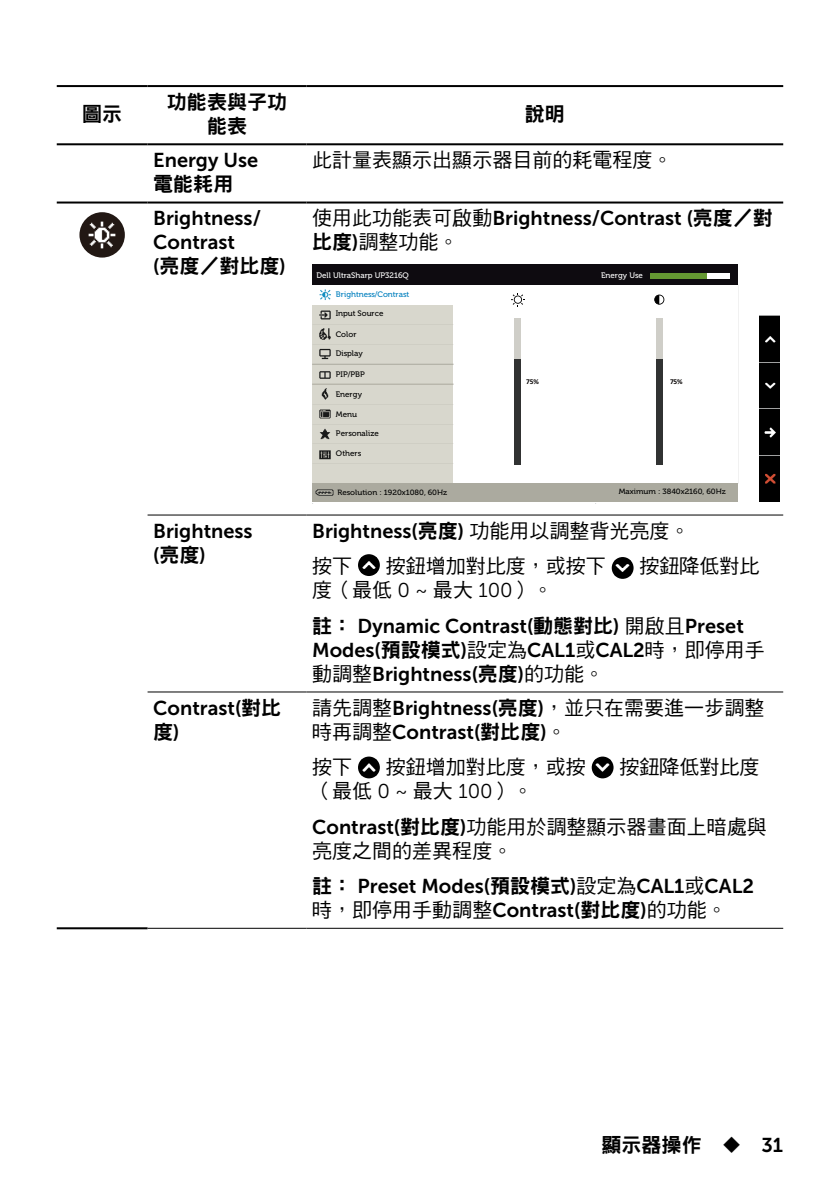
<style>
.page{position:relative;width:840px;height:1191px;background:#fff}
.page>*{position:absolute;margin:0;border:0;box-sizing:border-box;transform-origin:0 0}
.table_paragraph_OSD{font:20px/24px "Museo Sans For Dell 700";color:#000}
.table_paragraph_OSD-2{font:20px/24px "DF Hei Std W5";color:#000}
.table_paragraph_OSD-3{font:20px/24px "DF Hei Std W9";color:#000;text-align:center}
.t1{font:8px "Museo For Dell 500";color:#000}
.t2{font:8px "Museo For Dell 500";color:#fff}
.t3{font:8px "Museo For Dell 500";color:#007fbe}
.t4{font:7.6px "Museo For Dell 500";color:#000;scale:1.05 1}
.t5{font:700 7.4px "Calibri";color:#040000}
.s1{font-family:"DF Hei Std W9"}
.s2{font-family:"DF Hei Std W5"}
.s3{font-family:"Museo Sans For Dell 300"}
.s4{font-family:"Museo Sans For Dell 700"}
</style>
<div class="page">
<hr style="left:147px;top:514px;width:159px;height:1px;background:#000">
<hr style="left:306px;top:514px;width:476px;height:1px;background:#000">
<hr style="left:147px;top:691px;width:159px;height:1px;background:#000">
<hr style="left:306px;top:691px;width:476px;height:1px;background:#000">
<hr style="left:57px;top:85px;width:90px;height:2px;background:#000">
<hr style="left:147px;top:85px;width:159px;height:2px;background:#000">
<hr style="left:306px;top:85px;width:476px;height:2px;background:#000">
<hr style="left:57px;top:143px;width:90px;height:2px;background:#000">
<hr style="left:147px;top:143px;width:159px;height:2px;background:#000">
<hr style="left:306px;top:143px;width:476px;height:2px;background:#000">
<hr style="left:57px;top:201px;width:90px;height:2px;background:#000">
<hr style="left:147px;top:201px;width:159px;height:2px;background:#000">
<hr style="left:306px;top:201px;width:476px;height:2px;background:#000">
<hr style="left:57px;top:927px;width:90px;height:2px;background:#000">
<hr style="left:147px;top:927px;width:159px;height:1px;background:#000">
<hr style="left:306px;top:927px;width:476px;height:1px;background:#000">
<div style="left:79px;top:212px;width:46px;height:45px;background:#221814;border-radius:50%"></div>
<img style="left:88px;top:221px;width:28px;height:28px">
<div style="left:312px;top:285px;width:141px;height:216px;background:#d8d7cd"></div>
<div style="left:312px;top:285px;width:142px;height:20px;background:#fff"></div>
<div style="left:312px;top:483px;width:425px;height:19px;background:#abaa9f"></div>
<svg style="left:511px;top:293px;width:13px;height:13px"></svg>
<svg style="left:654px;top:294px;width:11px;height:171px"></svg>
<div style="left:655px;top:318px;width:7px;height:147px;background:#cfcec8"></div>
<div style="left:655px;top:359px;width:7px;height:106px;background:#313232"></div>
<div style="left:514px;top:318px;width:7px;height:147px;background:#cfcec8"></div>
<div style="left:514px;top:359px;width:7px;height:106px;background:#313232"></div>
<div style="left:312px;top:265px;width:425px;height:20px;background:#0e0b10"></div>
<div style="left:649px;top:273px;width:59px;height:5px;background:#649732"></div>
<div style="left:706px;top:273px;width:23px;height:5px;background:#fff"></div>
<img style="left:315px;top:489px;width:18px;height:7px">
<div style="left:759px;top:316px;width:20px;height:186px;background:#000"></div>
<svg style="left:759px;top:408px;width:20px;height:1px"></svg>
<svg style="left:759px;top:455px;width:20px;height:1px"></svg>
<svg style="left:759px;top:362px;width:20px;height:1px"></svg>
<svg style="left:759px;top:315px;width:20px;height:1px"></svg>
<svg style="left:765px;top:382px;width:10px;height:7px"></svg>
<svg style="left:765px;top:336px;width:10px;height:7px"></svg>
<svg style="left:765px;top:473px;width:10px;height:11px"></svg>
<svg style="left:764px;top:427px;width:11px;height:11px"></svg>
<svg style="left:319px;top:289px;width:11px;height:11px"></svg>
<svg style="left:319px;top:310px;width:11px;height:10px"></svg>
<svg style="left:319px;top:328px;width:11px;height:12px"></svg>
<svg style="left:319px;top:348px;width:11px;height:12px"></svg>
<svg style="left:321px;top:388px;width:8px;height:12px"></svg>
<svg style="left:319px;top:409px;width:11px;height:10px"></svg>
<svg style="left:319px;top:429px;width:11px;height:11px"></svg>
<svg style="left:319px;top:450px;width:11px;height:10px"></svg>
<svg style="left:319px;top:371px;width:11px;height:8px"></svg>
<div style="left:358px;top:554px;width:21px;height:22px;background:#000;border-radius:50%"></div>
<img style="left:361px;top:557px;width:15px;height:12px">
<svg style="left:611px;top:557px;width:22px;height:22px"></svg>
<img style="left:614px;top:560px;width:16px;height:16px">
<div style="left:358px;top:756px;width:21px;height:22px;background:#000;border-radius:50%"></div>
<img style="left:361px;top:759px;width:15px;height:13px">
<svg style="left:591px;top:756px;width:22px;height:22px"></svg>
<img style="left:594px;top:759px;width:16px;height:16px">
<p class="table_paragraph_OSD-3" style="left:82px;top:101px;width:41px">圖示</p>
<p class="table_paragraph_OSD-3" style="left:167px;top:89px;width:121px">功能表與子功能表</p>
<p class="table_paragraph_OSD-3" style="left:524px;top:101px;width:41px">說明</p>
<p class="table_paragraph_OSD" style="left:153px;top:148px;width:106px">Energy Use<span class="s1">電能耗用</span></p>
<p class="table_paragraph_OSD-2" style="left:312px;top:148px;width:362px">此計量表顯示出顯示器目前的耗電程度。</p>
<p class="table_paragraph_OSD" style="left:153px;top:206px;width:134px">Brightness/<br>Contrast<br>(<span class="s1">亮度／對比度</span>)</p>
<p class="table_paragraph_OSD" style="left:312px;top:206px;width:462px"><span class="s2">使用此功能表可啟動</span>Brightness/Contrast (<span class="s1">亮度／對比度</span>)<span class="s2">調整功能。</span></p>
<p class="t2" style="left:316px;top:270px;width:94px">Dell UltraSharp UP3216Q</p>
<p class="t2" style="left:600px;top:270px;width:43px">Energy Use</p>
<p class="t3" style="left:336px;top:289px;width:75px">Brightness/Contrast</p>
<p class="t1" style="left:336px;top:309px;width:49px">Input Source</p>
<p class="t1" style="left:336px;top:329px;width:22px">Color</p>
<p class="t1" style="left:336px;top:349px;width:28px">Display</p>
<p class="t1" style="left:336px;top:369px;width:30px">PIP/PBP</p>
<p class="t1" style="left:336px;top:390px;width:28px">Energy</p>
<p class="t1" style="left:336px;top:410px;width:23px">Menu</p>
<p class="t1" style="left:336px;top:429px;width:44px">Personalize</p>
<p class="t1" style="left:336px;top:449px;width:27px">Others</p>
<p class="t5" style="left:526px;top:376px;width:14px">75%</p>
<p class="t5" style="left:669px;top:376px;width:14px">75%</p>
<p class="t4" style="left:337px;top:488px;width:106px">Resolution : 1920x1080, 60Hz</p>
<p class="t4" style="left:618px;top:487px;width:103px">Maximum : 3840x2160, 60Hz</p>
<p class="table_paragraph_OSD" style="left:153px;top:519px;width:101px">Brightness (<span class="s1">亮度</span>)</p>
<p class="table_paragraph_OSD" style="left:312px;top:519px;width:379px">Brightness(<span class="s1">亮度</span>) <span class="s2">功能用以調整背光亮度。</span></p>
<p class="table_paragraph_OSD-2" style="left:312px;top:554px;width:41px">按下</p>
<p class="table_paragraph_OSD-2" style="left:385px;top:554px;width:221px">按鈕增加對比度，或按下</p>
<p class="table_paragraph_OSD-2" style="left:639px;top:554px;width:121px">按鈕降低對比</p>
<p class="table_paragraph_OSD-2" style="left:312px;top:578px;width:242px">度（最低 <span class="s3">0 ~</span> 最大 <span class="s3">100</span>）。</p>
<p class="table_paragraph_OSD" style="left:312px;top:613px;width:454px"><span class="s1">註：</span> Dynamic Contrast(<span class="s1">動態對比</span>) <span class="s2">開啟且</span>Preset<br>Modes(<span class="s1">預設模式</span>)<span class="s2">設定為</span>CAL1<span class="s2">或</span>CAL2<span class="s2">時，即停用手動調整</span>Brightness(<span class="s1">亮度</span>)<span class="s2">的功能。</span></p>
<p class="table_paragraph_OSD" style="left:153px;top:696px;width:129px">Contrast(<span class="s1">對比度</span>)</p>
<p class="table_paragraph_OSD" style="left:312px;top:696px;width:453px"><span class="s2">請先調整</span>Brightness(<span class="s1">亮度</span>)<span class="s2">，並只在需要進一步調整時再調整</span>Contrast(<span class="s1">對比度</span>)<span class="s2">。</span></p>
<p class="table_paragraph_OSD-2" style="left:312px;top:754px;width:41px">按下</p>
<p class="table_paragraph_OSD-2" style="left:385px;top:754px;width:201px">按鈕增加對比度，或按</p>
<p class="table_paragraph_OSD-2" style="left:619px;top:754px;width:141px">按鈕降低對比度</p>
<p class="table_paragraph_OSD-2" style="left:312px;top:778px;width:222px">（最低 <span class="s3">0 ~</span> 最大 <span class="s3">100</span>）。</p>
<p class="table_paragraph_OSD-2" style="left:312px;top:814px;width:456px"><span class="s4">Contrast(</span><span class="s1">對比度</span><span class="s4">)</span>功能用於調整顯示器畫面上暗處與亮度之間的差異程度。</p>
<p class="table_paragraph_OSD" style="left:312px;top:874px;width:443px"><span class="s1">註：</span> Preset Modes(<span class="s1">預設模式</span>)<span class="s2">設定為</span>CAL1<span class="s2">或</span>CAL2<span class="s2">時，即停用手動調整</span>Contrast(<span class="s1">對比度</span>)<span class="s2">的功能。</span></p>
<p class="table_paragraph_OSD-3" style="left:601px;top:1132px;width:183px">顯示器操作 ◆ <span class="s4">31</span></p>
</div>
